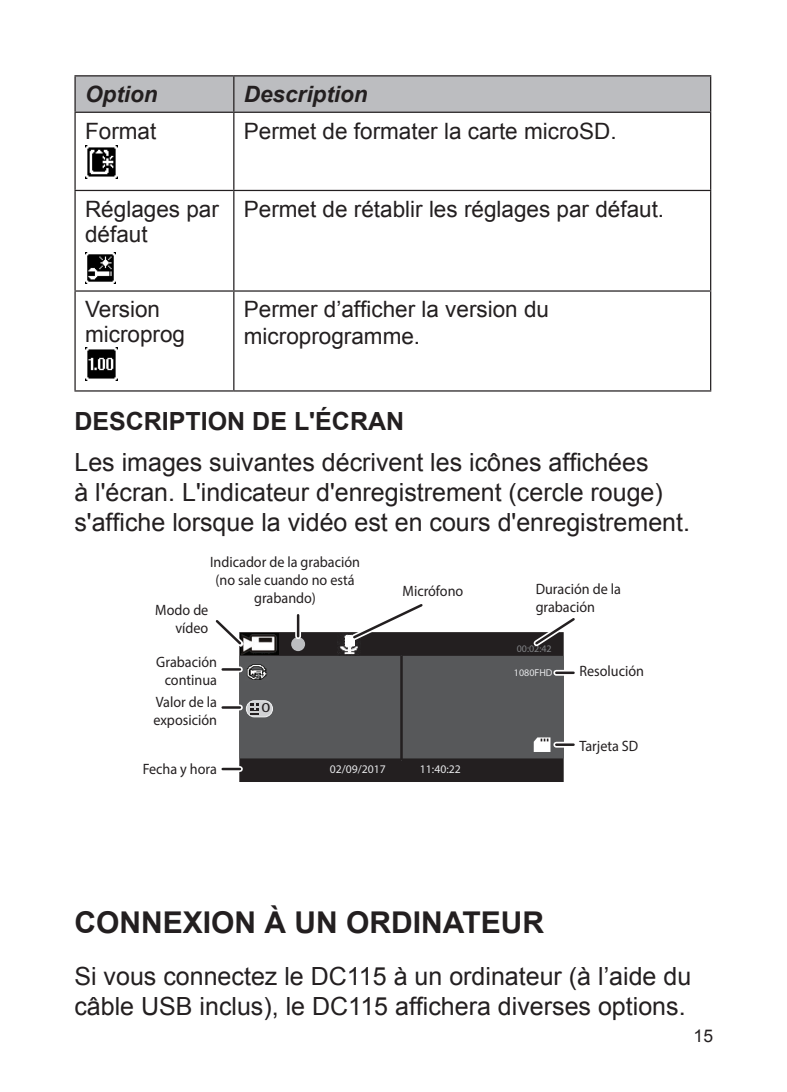
<style>
.page{position:relative;width:787px;height:1092px;background:#fff}
.page>*{position:absolute;margin:0;border:0;box-sizing:border-box;transform-origin:0 0}
.Header_1{font:700 30px "Arial";color:#231f20}
.Body{font:25px/30px "Arial";color:#231f20}
.Header_2{font:700 25px "Arial";color:#231f20}
.Body-2{font:22.5px/27px "Arial";color:#231f20}
.Table_Text{font:22.5px/25px "Arial";color:#231f20}
.Table_Header{font:italic 700 22.5px "Arial";color:#231f20}
.t1{font:17.5px "Arial";color:#231f20}
.t2{font:15px/18px "Myriad Pro";color:#231f20;text-align:center;scale:.94 1}
.t3{font:13.75px "Myriad Pro";color:#231f20;scale:1.27 1}
.t4{font:11.75px "Myriad Pro";color:#e6e7e9}
.t5{font:10px "Myriad Pro";color:#808285}
.t6{font:10px "Myriad Pro";color:#e6e7e9}
</style>
<div class="page">
<div style="left:76px;top:76px;width:634px;height:36px;background:#bcbdc0"></div>
<hr style="left:74px;top:75px;width:160px;height:1px;background:#231f20">
<hr style="left:74px;top:76px;width:2px;height:36px;background:#231f20">
<hr style="left:234px;top:75px;width:477px;height:1px;background:#231f20">
<hr style="left:233px;top:76px;width:1px;height:36px;background:#231f20">
<hr style="left:710px;top:76px;width:1px;height:36px;background:#231f20">
<hr style="left:74px;top:112px;width:160px;height:1px;background:#231f20">
<hr style="left:234px;top:112px;width:477px;height:1px;background:#231f20">
<hr style="left:74px;top:113px;width:2px;height:77px;background:#231f20">
<hr style="left:233px;top:113px;width:1px;height:77px;background:#231f20">
<hr style="left:710px;top:113px;width:1px;height:77px;background:#231f20">
<hr style="left:74px;top:190px;width:160px;height:1px;background:#231f20">
<hr style="left:74px;top:191px;width:2px;height:99px;background:#231f20">
<hr style="left:234px;top:190px;width:477px;height:1px;background:#231f20">
<hr style="left:233px;top:191px;width:1px;height:99px;background:#231f20">
<hr style="left:710px;top:191px;width:1px;height:99px;background:#231f20">
<hr style="left:74px;top:290px;width:160px;height:1px;background:#231f20">
<hr style="left:74px;top:291px;width:2px;height:99px;background:#231f20">
<hr style="left:234px;top:290px;width:477px;height:1px;background:#231f20">
<hr style="left:233px;top:291px;width:1px;height:99px;background:#231f20">
<hr style="left:710px;top:291px;width:1px;height:99px;background:#231f20">
<hr style="left:74px;top:390px;width:160px;height:1px;background:#231f20">
<hr style="left:234px;top:390px;width:477px;height:1px;background:#231f20">
<img style="left:85px;top:145px;width:32px;height:34px">
<img style="left:85px;top:252px;width:31px;height:31px">
<img style="left:85px;top:348px;width:33px;height:32px">
<div style="left:240px;top:633px;width:322px;height:147px;background:#231f20"></div>
<div style="left:239px;top:632px;width:324px;height:150px;border:3px solid #231f20"></div>
<div style="left:240px;top:657px;width:322px;height:100px;background:#57585a"></div>
<div style="left:239px;top:655px;width:324px;height:103px;border:3px solid #57585a"></div>
<img style="left:338px;top:633px;width:20px;height:22px">
<img style="left:247px;top:664px;width:20px;height:16px">
<div style="left:345px;top:637px;width:9px;height:8px;background:#fff"></div>
<img style="left:240px;top:633px;width:39px;height:21px">
<div style="left:246px;top:700px;width:26px;height:16px;background:#d1d2d4;border-radius:8px"></div>
<div style="left:246px;top:700px;width:27px;height:17px;border:1px solid #f2f3f4;border-radius:8px"></div>
<svg style="left:250px;top:703px;width:9px;height:8px"></svg>
<svg style="left:533px;top:737px;width:17px;height:15px"></svg>
<div style="left:291px;top:637px;width:14px;height:14px;background:#bcbdc0;border-radius:50%"></div>
<svg style="left:346px;top:604px;width:83px;height:41px"></svg>
<svg style="left:223px;top:766px;width:17px;height:5px"></svg>
<hr style="left:223px;top:767px;width:17px;height:3px;background:#231f20">
<hr style="left:400px;top:655px;width:3px;height:105px;background:#231f20">
<svg style="left:295px;top:615px;width:6px;height:21px"></svg>
<hr style="left:297px;top:615px;width:2px;height:21px;background:#231f20">
<svg style="left:215px;top:620px;width:33px;height:31px"></svg>
<svg style="left:223px;top:666px;width:17px;height:6px"></svg>
<svg style="left:223px;top:668px;width:17px;height:2px"></svg>
<svg style="left:223px;top:704px;width:17px;height:6px"></svg>
<svg style="left:223px;top:706px;width:17px;height:2px"></svg>
<div style="left:556px;top:741px;width:17px;height:6px;background:#fff"></div>
<hr style="left:556px;top:743px;width:17px;height:3px;background:#231f20">
<div style="left:556px;top:669px;width:17px;height:6px;background:#fff"></div>
<hr style="left:556px;top:671px;width:17px;height:3px;background:#231f20">
<svg style="left:528px;top:618px;width:47px;height:33px"></svg>
<p class="Table_Header" style="left:85px;top:79px;width:74px">Option</p>
<p class="Table_Header" style="left:244px;top:79px;width:125px">Description</p>
<p class="Table_Text" style="left:85px;top:118px;width:73px">Format</p>
<p class="Body-2" style="left:244px;top:117px;width:374px">Permet de formater la carte microSD.</p>
<p class="Table_Text" style="left:85px;top:197px;width:135px">Réglages par défaut</p>
<p class="Body-2" style="left:244px;top:196px;width:422px">Permet de rétablir les réglages par défaut.</p>
<p class="Table_Text" style="left:85px;top:297px;width:102px">Version microprog</p>
<p class="Body-2" style="left:244px;top:296px;width:307px">Permer d’afficher la version du microprogramme.</p>
<p class="Header_2" style="left:74px;top:404px;width:331px">DESCRIPTION DE L'ÉCRAN</p>
<p class="Body" style="left:74px;top:447px;width:617px">Les images suivantes décrivent les icônes affichées<br>à l'écran. L'indicateur d'enregistrement (cercle rouge) s'affiche lorsque la vidéo est en cours d'enregistrement.</p>
<p class="t2" style="left:210px;top:552px;width:161px">Indicador de la grabación (no sale cuando no está grabando)</p>
<p class="t2" style="left:155px;top:600px;width:58px;text-align:right">Modo de vídeo</p>
<p class="t2" style="left:156px;top:652px;width:66px">Grabación continua</p>
<p class="t2" style="left:153px;top:692px;width:69px;text-align:left">Valor de la exposición</p>
<p class="t3" style="left:261px;top:699px;width:9px">0</p>
<p class="t2" style="left:402px;top:582px;width:66px">Micrófono</p>
<p class="t2" style="left:143px;top:760px;width:81px">Fecha y hora</p>
<p class="t4" style="left:330px;top:762px;width:57px">02/09/2017</p>
<p class="t4" style="left:420px;top:762px;width:42px">11:40:22</p>
<p class="t2" style="left:535px;top:580px;width:92px;text-align:left">Duración de la grabación</p>
<p class="t5" style="left:517px;top:642px;width:36px">00:02:42</p>
<p class="t6" style="left:514px;top:666px;width:40px">1080FHD</p>
<p class="t2" style="left:579px;top:661px;width:70px">Resolución</p>
<p class="t2" style="left:579px;top:736px;width:64px">Tarjeta SD</p>
<p class="Header_1" style="left:74px;top:902px;width:471px">CONNEXION À UN ORDINATEUR</p>
<p class="Body" style="left:74px;top:961px;width:618px">Si vous connectez le DC115 à un ordinateur (à l’aide du câble USB inclus), le DC115 affichera diverses options.</p>
<p class="t1" style="left:693px;top:1024px;width:21px">15</p>
</div>
